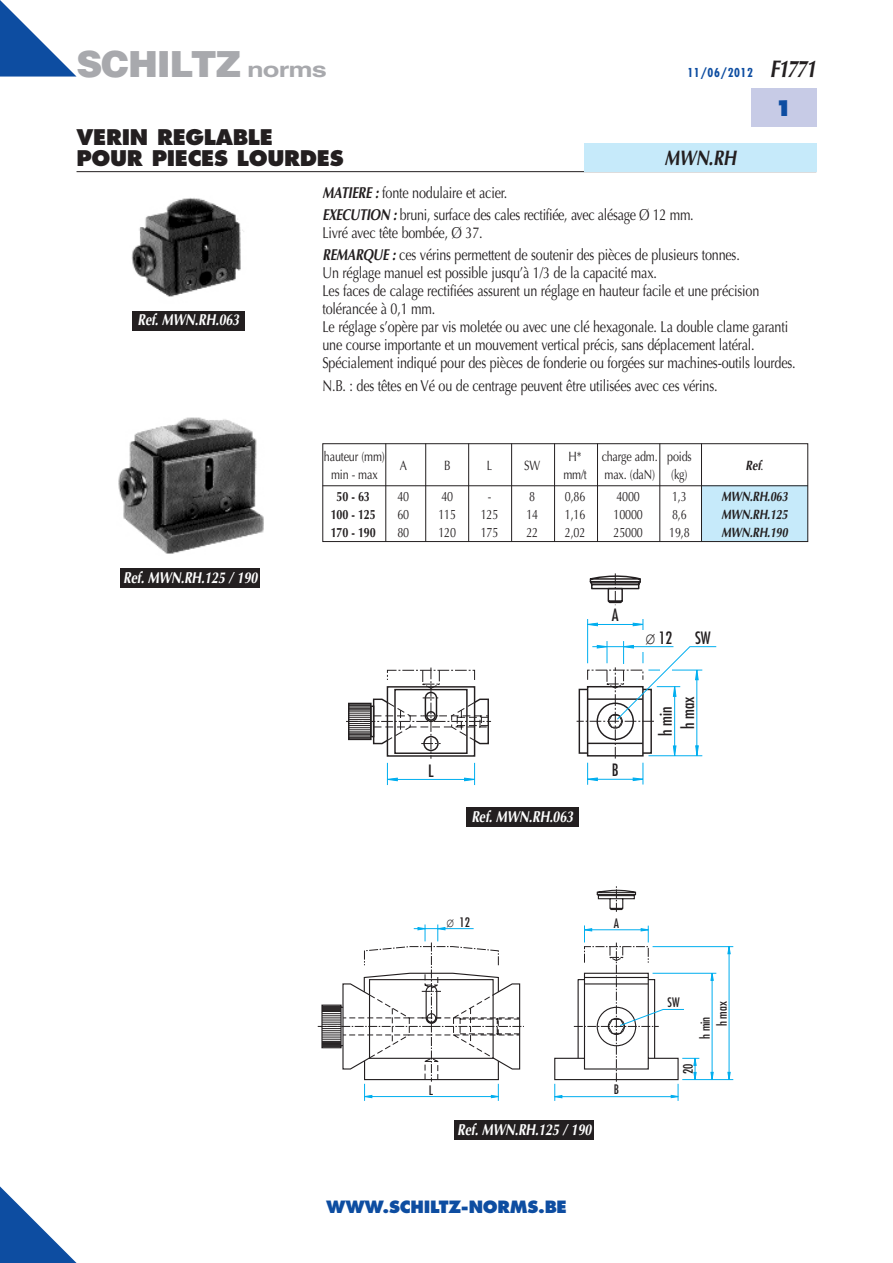
<style>
.page{position:relative;width:893px;height:1263px;background:#fff}
.page>*{position:absolute;margin:0;border:0;box-sizing:border-box;transform-origin:0 0}
.t1{font:900 36px "Helvetica";letter-spacing:-.035em;color:#a8a9ad}
._01_titre{font:800 21px/21px "Futura";letter-spacing:-.015em;color:#231f20}
._04_bloc_Art__DIN_IS{font:italic 700 21px "Optima";color:#231f20;scale:.8 1}
._01_titre-2{font:800 21px "Futura";color:#0d4da1}
.t2{font:condensed 16.65px/22.4px "Futura";color:#231f20}
.t3{font:800 16.5px "Futura";letter-spacing:-.015em;color:#0d4da1}
._03_body_txt{font:15.75px/18px "Optima";letter-spacing:-.015em;color:#231f20;scale:.8 1}
._07_art_neg{font:italic 700 15.75px "Optima";letter-spacing:-.015em;color:#fff;scale:.8 1}
._10_tableau_JK{font:13.5px "Optima";letter-spacing:-.015em;color:#231f20;scale:.8 1}
._10_tableau_JK-2{font:italic 700 13.5px "Optima";letter-spacing:-.015em;color:#231f20;scale:.8 1}
._10_tableau_JK-3{font:700 13.5px "Optima";letter-spacing:-.015em;color:#231f20;scale:.8 1}
.t4{font:condensed 12.75px "Futura";color:#231f20}
.Titre_texte_NL{font:700 condensed 12px "Futura";letter-spacing:.05em;color:#0d4da1}
.s1{font-weight:700;font-size:21px}
.s2{font-family:"Optima";font-style:italic;font-stretch:normal;font-size:24px;color:#231f20}
.s3{font-weight:700;font-style:italic}
.s4{font-weight:400;font-style:normal}
.s5{font-family:"Courier New";font-stretch:normal}
</style>
<div class="page">
<svg style="left:0;top:1186px;width:77px;height:77px"></svg>
<hr style="left:77px;top:171px;width:739px;height:1px;background:#231f20">
<div style="left:751px;top:89px;width:65px;height:38px;background:#c7cbe6"></div>
<svg style="left:0;top:0;width:77px;height:77px"></svg>
<div style="left:584px;top:143px;width:232px;height:28px;background:#c6eafa"></div>
<img style="left:131px;top:198px;width:113px;height:99px">
<img style="left:118px;top:417px;width:146px;height:137px">
<svg style="left:346px;top:667px;width:145px;height:118px"></svg>
<svg style="left:589px;top:573px;width:52px;height:32px"></svg>
<hr style="left:588px;top:624px;width:55px;height:1px;background:#00aeef">
<hr style="left:587px;top:619px;width:1px;height:44px;background:#00aeef">
<hr style="left:643px;top:619px;width:1px;height:44px;background:#00aeef">
<div style="left:637px;top:630px;width:11px;height:22px;background:#fff"></div>
<svg style="left:587px;top:623px;width:10px;height:3px"></svg>
<svg style="left:633px;top:623px;width:10px;height:3px"></svg>
<svg style="left:577px;top:641px;width:140px;height:144px"></svg>
<div style="left:701px;top:486px;width:106px;height:56px;background:#c6eafa"></div>
<div style="left:323px;top:443px;width:485px;height:99px;border:1px solid #231f20"></div>
<hr style="left:323px;top:485px;width:485px;height:1px;background:#231f20">
<hr style="left:425px;top:443px;width:1px;height:99px;background:#231f20">
<hr style="left:701px;top:443px;width:1px;height:99px;background:#231f20">
<hr style="left:660px;top:443px;width:1px;height:99px;background:#231f20">
<hr style="left:597px;top:443px;width:1px;height:99px;background:#231f20">
<hr style="left:554px;top:443px;width:1px;height:99px;background:#231f20">
<hr style="left:511px;top:443px;width:1px;height:99px;background:#231f20">
<hr style="left:468px;top:443px;width:1px;height:99px;background:#231f20">
<hr style="left:386px;top:443px;width:1px;height:99px;background:#231f20">
<svg style="left:596px;top:886px;width:41px;height:26px"></svg>
<svg style="left:318px;top:924px;width:206px;height:177px"></svg>
<hr style="left:682px;top:1079px;width:51px;height:1px;background:#00aeef">
<hr style="left:729px;top:947px;width:1px;height:132px;background:#00aeef">
<hr style="left:653px;top:946px;width:80px;height:1px;background:#00aeef">
<hr style="left:653px;top:973px;width:63px;height:1px;background:#00aeef">
<hr style="left:712px;top:973px;width:1px;height:106px;background:#00aeef">
<svg style="left:554px;top:925px;width:145px;height:176px"></svg>
<div style="left:466px;top:808px;width:113px;height:19px;background:#231f20"></div>
<div style="left:454px;top:1120px;width:140px;height:19px;background:#231f20"></div>
<div style="left:132px;top:311px;width:113px;height:19px;background:#231f20"></div>
<div style="left:120px;top:569px;width:140px;height:19px;background:#231f20"></div>
<h1 class="t1" style="left:77px;top:40px;width:252px">SCHILTZ <span class="s1">norms</span></h1>
<p class="Titre_texte_NL" style="left:687px;top:65px;width:130px">11/06/2012 <span class="s2">F1771</span></p>
<p class="_01_titre-2" style="left:775px;top:95px;width:19px">1</p>
<p class="_01_titre" style="left:77px;top:126px;width:269px">VERIN REGLABLE<br>POUR PIECES LOURDES</p>
<p class="_03_body_txt" style="left:322px;top:184px;width:233px"><span class="s3">MATIERE :</span> fonte nodulaire et acier.</p>
<p class="_03_body_txt" style="left:322px;top:206px;width:466px"><span class="s3">EXECUTION :</span> bruni, surface des cales rectifiée, avec alésage Ø 12 mm.<br>Livré avec tête bombée, Ø 37.</p>
<p class="_03_body_txt" style="left:322px;top:246px;width:593px"><span class="s3">REMARQUE :</span> ces vérins permettent de soutenir des pièces de plusieurs tonnes.<br>Un réglage manuel est possible jusqu’à 1/3 de la capacité max.<br>Les faces de calage rectifiées assurent un réglage en hauteur facile et une précision tolérancée à 0,1 mm.<br>Le réglage s’opère par vis moletée ou avec une clé hexagonale. La double clame garanti une course importante et un mouvement vertical précis, sans déplacement latéral.<br>Spécialement indiqué pour des pièces de fonderie ou forgées sur machines-outils lourdes.</p>
<p class="_03_body_txt" style="left:322px;top:377px;width:495px">N.B. : des têtes en Vé ou de centrage peuvent être utilisées avec ces vérins.</p>
<p class="_04_bloc_Art__DIN_IS" style="left:664px;top:145px;width:91px">MWN.RH</p>
<p class="_07_art_neg" style="left:137px;top:311px;width:129px">Ref. MWN.RH.063</p>
<p class="_07_art_neg" style="left:123px;top:568px;width:169px">Ref. MWN.RH.125 / 190</p>
<p class="_10_tableau_JK" style="left:324px;top:448px;width:78px">hauteur (mm)</p>
<p class="_10_tableau_JK" style="left:569px;top:448px;width:18px">H*</p>
<p class="_10_tableau_JK" style="left:602px;top:448px;width:114px">charge adm. poids</p>
<p class="_10_tableau_JK-2" style="left:746px;top:457px;width:24px">Ref<span class="s4">.</span></p>
<p class="_10_tableau_JK" style="left:400px;top:457px;width:11px">A</p>
<p class="_10_tableau_JK" style="left:444px;top:457px;width:10px">B</p>
<p class="_10_tableau_JK" style="left:487px;top:457px;width:8px">L</p>
<p class="_10_tableau_JK" style="left:524px;top:457px;width:22px">SW</p>
<p class="_10_tableau_JK" style="left:331px;top:466px;width:60px">min - max</p>
<p class="_10_tableau_JK" style="left:563px;top:466px;width:31px">mm/t</p>
<p class="_10_tableau_JK" style="left:604px;top:466px;width:105px">max. (daN) (kg)</p>
<p class="_10_tableau_JK-3" style="left:337px;top:489px;width:43px">50 - 63</p>
<p class="_10_tableau_JK" style="left:397px;top:489px;width:16px">40</p>
<p class="_10_tableau_JK" style="left:441px;top:489px;width:16px">40</p>
<p class="_10_tableau_JK" style="left:488px;top:489px;width:6px">-</p>
<p class="_10_tableau_JK" style="left:529px;top:489px;width:9px">8</p>
<p class="_10_tableau_JK" style="left:565px;top:489px;width:27px">0,86</p>
<p class="_10_tableau_JK" style="left:616px;top:489px;width:31px">4000</p>
<p class="_10_tableau_JK" style="left:672px;top:489px;width:20px">1,3</p>
<p class="_10_tableau_JK-2" style="left:721px;top:489px;width:84px">MWN.RH.063</p>
<p class="_10_tableau_JK-3" style="left:331px;top:507px;width:58px">100 - 125</p>
<p class="_10_tableau_JK" style="left:397px;top:507px;width:16px">60</p>
<p class="_10_tableau_JK" style="left:438px;top:507px;width:24px">115</p>
<p class="_10_tableau_JK" style="left:481px;top:507px;width:24px">125</p>
<p class="_10_tableau_JK" style="left:526px;top:507px;width:16px">14</p>
<p class="_10_tableau_JK" style="left:565px;top:507px;width:27px">1,16</p>
<p class="_10_tableau_JK" style="left:613px;top:507px;width:38px">10000</p>
<p class="_10_tableau_JK" style="left:672px;top:507px;width:20px">8,6</p>
<p class="_10_tableau_JK-2" style="left:721px;top:507px;width:84px">MWN.RH.125</p>
<p class="_10_tableau_JK-3" style="left:331px;top:525px;width:58px">170 - 190</p>
<p class="_10_tableau_JK" style="left:397px;top:525px;width:16px">80</p>
<p class="_10_tableau_JK" style="left:438px;top:525px;width:24px">120</p>
<p class="_10_tableau_JK" style="left:481px;top:525px;width:24px">175</p>
<p class="_10_tableau_JK" style="left:526px;top:525px;width:16px">22</p>
<p class="_10_tableau_JK" style="left:565px;top:525px;width:27px">2,02</p>
<p class="_10_tableau_JK" style="left:613px;top:525px;width:38px">25000</p>
<p class="_10_tableau_JK" style="left:669px;top:525px;width:27px">19,8</p>
<p class="_10_tableau_JK-2" style="left:721px;top:525px;width:84px">MWN.RH.190</p>
<p class="t2" style="left:428px;top:759px;width:7px">L</p>
<p class="_07_art_neg" style="left:471px;top:807px;width:129px">Ref. MWN.RH.063</p>
<p class="t2" style="left:612px;top:604px;width:8px">A</p>
<p class="t2" style="left:612px;top:758px;width:8px">B</p>
<p class="t2" style="left:645px;top:626px;width:17px">SW</p>
<p class="t2" style="left:695px;top:626px;width:17px">SW</p>
<p class="t2" style="left:645px;top:626px;width:28px"><span class="s5">Ø</span> 12</p>
<p class="t2" style="left:654px;top:729px;width:34px;text-indent:-7px;rotate:-90deg">h min<br>h max</p>
<p class="t4" style="left:447px;top:914px;width:25px"><span class="s5">Ø</span> 12</p>
<p class="t4" style="left:614px;top:915px;width:7px">A</p>
<p class="t4" style="left:429px;top:1082px;width:6px">L</p>
<p class="_07_art_neg" style="left:457px;top:1120px;width:169px">Ref. MWN.RH.125 / 190</p>
<p class="t4" style="left:614px;top:1082px;width:7px">B</p>
<p class="t3" style="left:326px;top:1197px;width:242px">WWW.SCHILTZ-NORMS.BE</p>
<p class="t4" style="left:668px;top:995px;width:14px">SW</p>
<p class="t4" style="left:715px;top:1026px;width:26px;rotate:-90deg">h max</p>
<p class="t4" style="left:698px;top:1039px;width:24px;rotate:-90deg">h min</p>
<p class="t4" style="left:680px;top:1074px;width:12px;rotate:-90deg">20</p>
</div>
